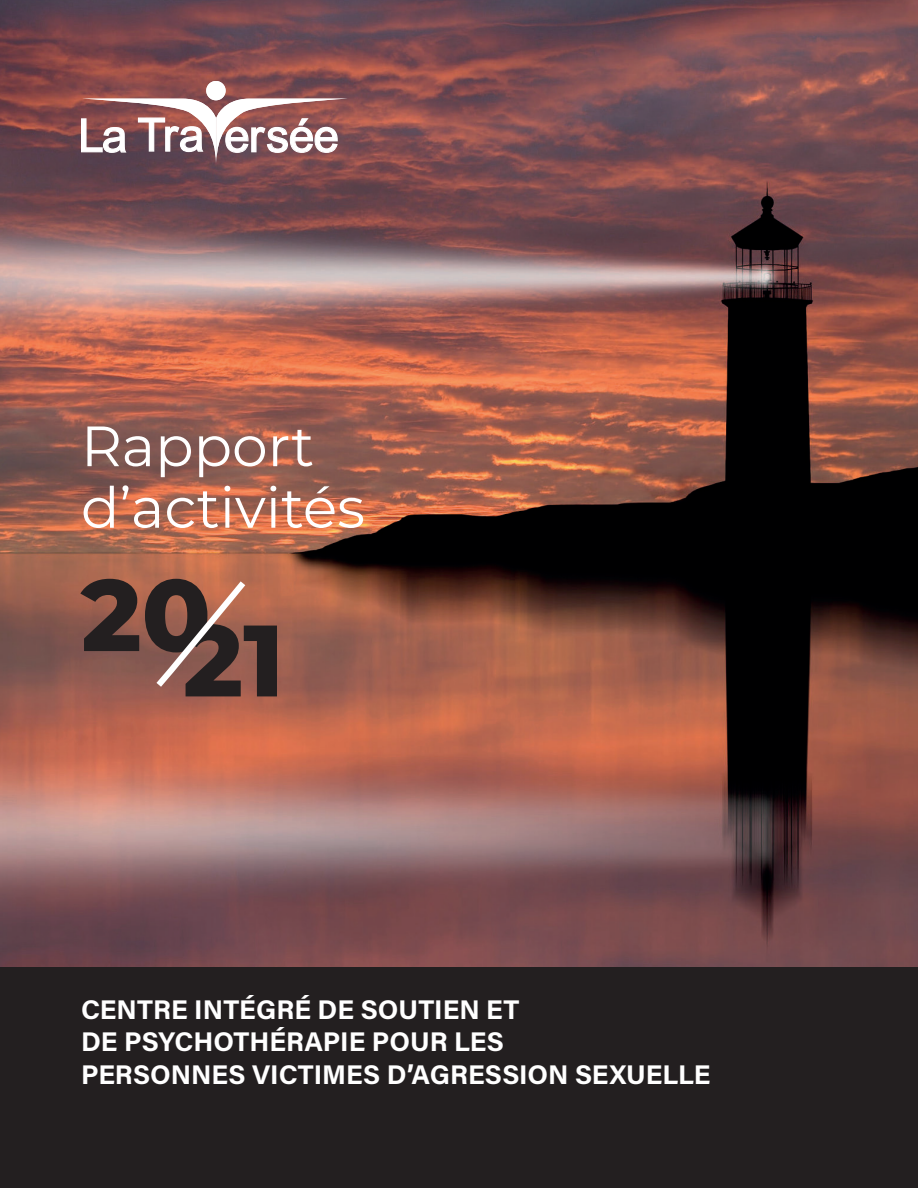
<style>
.page{position:relative;width:918px;height:1188px;background:#fff}
.page>*{position:absolute;margin:0;border:0;box-sizing:border-box;transform-origin:0 0}
.t1{font:800 101.25px "Montserrat";color:#231f20}
.t2{font:56.7px "Montserrat";color:#fff}
.t3{font:700 27px/32.4px "Acumin Pro";color:#fff}
.t4{font:22.5px "Acumin Pro";color:#fff}
</style>
<div class="page">
<img style="left:0;top:0;width:918px;height:968px">
<div style="left:0;top:968px;width:918px;height:220px;background:#231f20"></div>
<svg style="left:81px;top:81px;width:267px;height:82px"></svg>
<svg style="left:150px;top:577px;width:99px;height:116px;background:#a86d5d"></svg>
<p class="t2" style="left:81px;top:407px;width:235px">Rapport</p>
<p class="t2" style="left:81px;top:469px;width:285px">d’activités</p>
<p class="t1" style="left:81px;top:541px;width:131px">20</p>
<p class="t1" style="left:183px;top:586px;width:103px">21</p>
<p class="t3" style="left:81px;top:992px;width:631px">CENTRE INTÉGRÉ DE SOUTIEN ET<br>DE PSYCHOTHÉRAPIE POUR LES<br>PERSONNES VICTIMES D’AGRESSION SEXUELLE</p>
<p class="t4" style="left:454px;top:1073px;width:10px">1</p>
</div>
